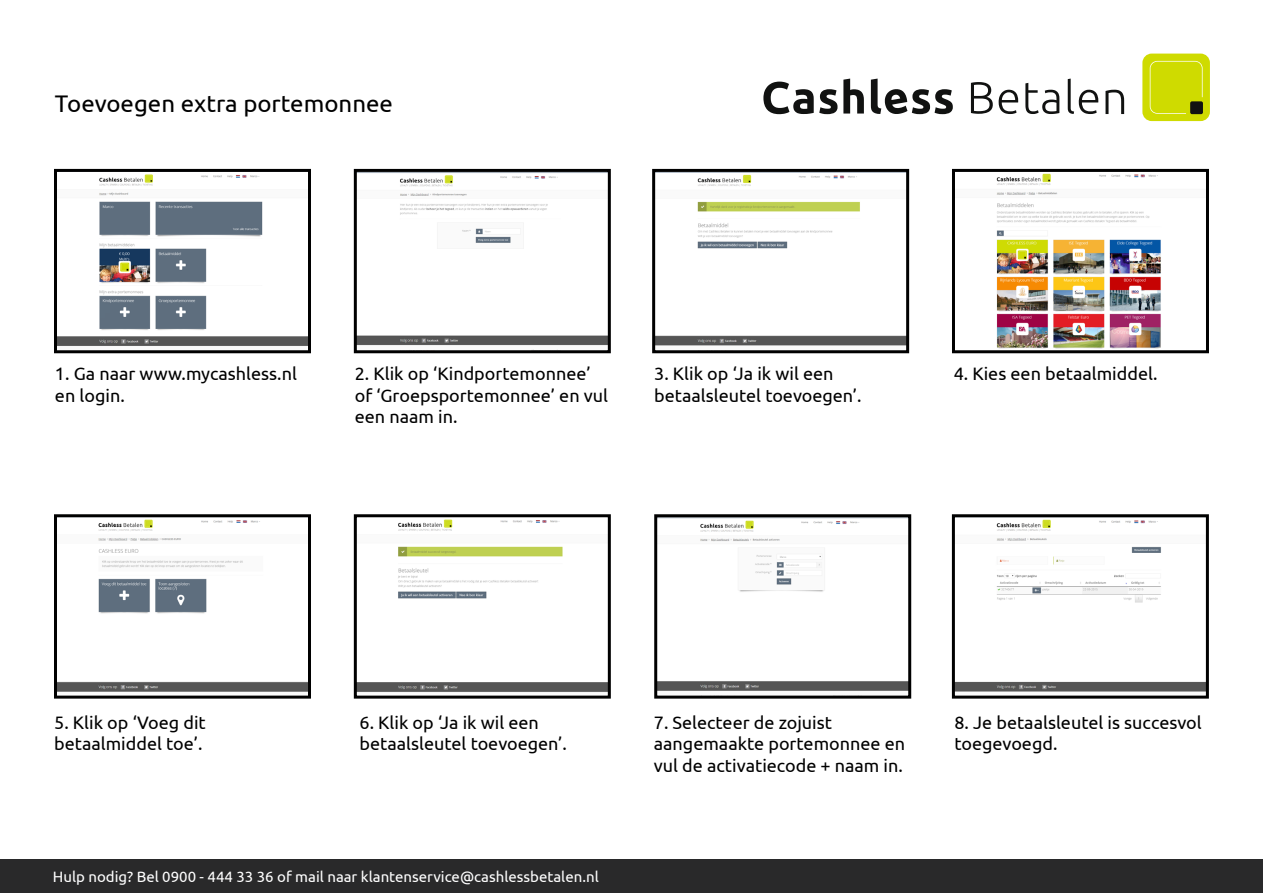
<style>
.page{position:relative;width:1263px;height:893px;background:#fff}
.page>*{position:absolute;margin:0;border:0;box-sizing:border-box;transform-origin:0 0}
.t1{font:24px "Ubuntu";color:#000}
.t2{font:18px/21.6px "Ubuntu";color:#000}
.t3{font:15px "Ubuntu";color:#fff}
</style>
<div class="page">
<div style="left:0;top:860px;width:1263px;height:33px;background:#29292a"></div>
<div style="left:1142px;top:54px;width:68px;height:67px;background:#cfdb00;border-radius:9px"></div>
<svg style="left:1150px;top:61px;width:52px;height:53px"></svg>
<div style="left:1186px;top:97px;width:19px;height:20px;background:#cfdb00;border-radius:3px"></div>
<div style="left:1190px;top:101px;width:13px;height:13px;background:#111211;border-radius:2px"></div>
<svg style="left:763px;top:82px;width:74px;height:32px"></svg>
<svg style="left:843px;top:79px;width:21px;height:35px"></svg>
<svg style="left:871px;top:79px;width:82px;height:35px"></svg>
<svg style="left:971px;top:82px;width:22px;height:32px"></svg>
<svg style="left:999px;top:90px;width:19px;height:24px"></svg>
<svg style="left:1025px;top:83px;width:34px;height:31px"></svg>
<svg style="left:1068px;top:79px;width:30px;height:35px"></svg>
<svg style="left:1105px;top:90px;width:19px;height:24px"></svg>
<img style="left:58px;top:519px;width:249px;height:173px">
<div style="left:54px;top:514px;width:257px;height:185px;border:3px solid #000"></div>
<img style="left:358px;top:519px;width:249px;height:173px">
<div style="left:354px;top:514px;width:257px;height:185px;border:3px solid #000"></div>
<img style="left:58px;top:174px;width:249px;height:172px">
<div style="left:54px;top:169px;width:257px;height:184px;border:3px solid #000"></div>
<img style="left:358px;top:175px;width:249px;height:171px">
<div style="left:354px;top:169px;width:257px;height:184px;border:3px solid #000"></div>
<img style="left:996px;top:173px;width:165px;height:176px">
<div style="left:952px;top:169px;width:257px;height:184px;border:3px solid #000"></div>
<img style="left:656px;top:174px;width:249px;height:172px">
<div style="left:652px;top:169px;width:257px;height:184px;border:3px solid #000"></div>
<img style="left:658px;top:518px;width:249px;height:173px">
<div style="left:654px;top:514px;width:257px;height:185px;border:3px solid #000"></div>
<img style="left:956px;top:519px;width:249px;height:173px">
<div style="left:952px;top:514px;width:257px;height:185px;border:3px solid #000"></div>
<h1 class="t1" style="left:55px;top:89px;width:339px">Toevoegen extra portemonnee</h1>
<p class="t2" style="left:55px;top:362px;width:243px">1. Ga naar www.mycashless.nl en login.</p>
<p class="t2" style="left:355px;top:362px;width:255px">2. Klik op ‘Kindportemonnee’ of ‘Groepsportemonnee’ en vul een naam in.</p>
<p class="t2" style="left:654px;top:362px;width:209px">3. Klik op ‘Ja ik wil een betaalsleutel toevoegen’.</p>
<p class="t2" style="left:954px;top:362px;width:205px">4. Kies een betaalmiddel.</p>
<p class="t2" style="left:54px;top:711px;width:153px">5. Klik op ‘Voeg dit betaalmiddel toe’.</p>
<p class="t2" style="left:360px;top:711px;width:209px">6. Klik op ‘Ja ik wil een betaalsleutel toevoegen’.</p>
<p class="t2" style="left:654px;top:711px;width:253px">7. Selecteer de zojuist aangemaakte portemonnee en vul de activatiecode + naam in.</p>
<p class="t2" style="left:954px;top:711px;width:249px">8. Je betaalsleutel is succesvol toegevoegd.</p>
<p class="t3" style="left:53px;top:867px;width:547px">Hulp nodig? Bel 0900 - 444 33 36 of mail naar klantenservice@cashlessbetalen.nl</p>
</div>
